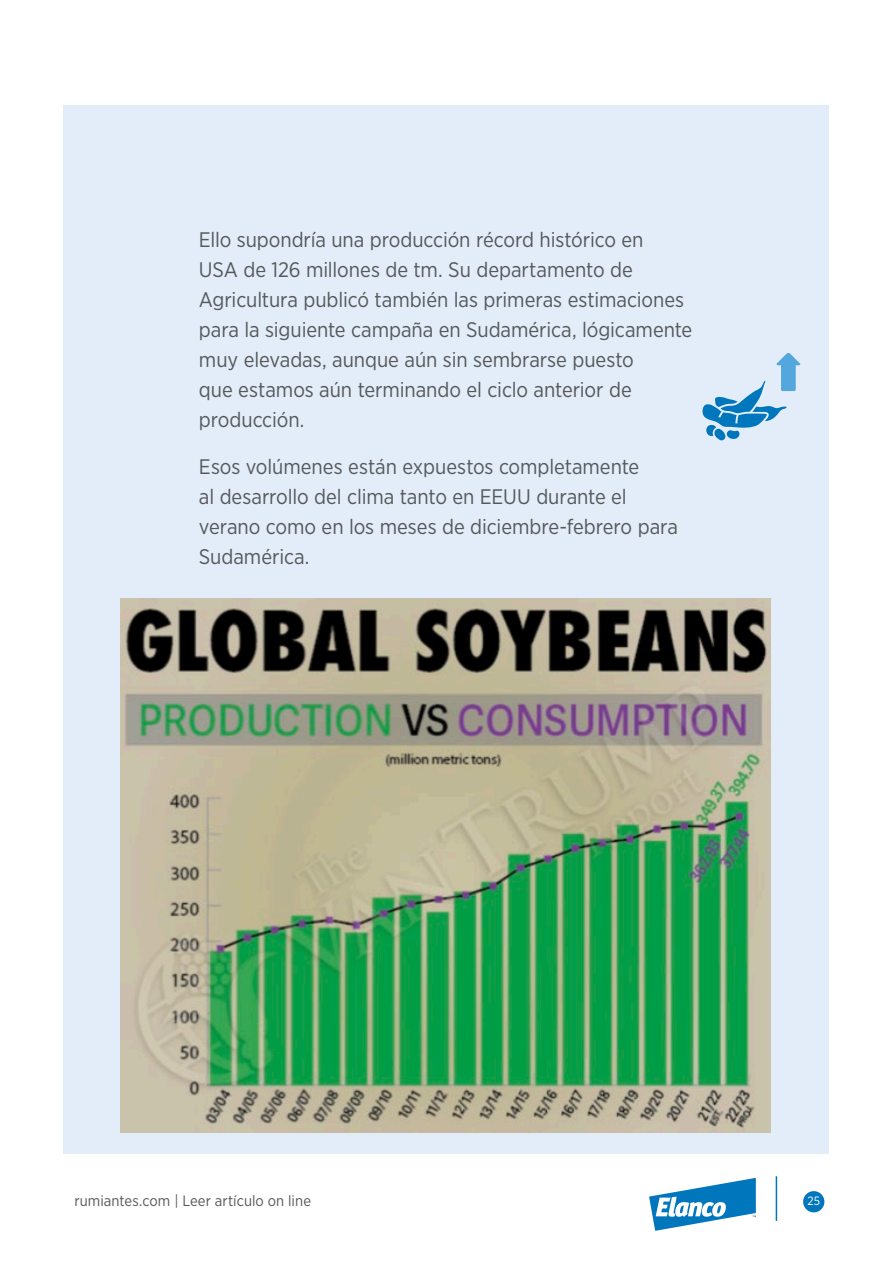
<style>
.page{position:relative;width:893px;height:1263px;background:#fff}
.page>*{position:absolute;margin:0;border:0;box-sizing:border-box;transform-origin:0 0}
.Online_txt{font:21px/30px "Gotham Narrow";letter-spacing:-.005em;color:#56585a}
.t1{font:15px "Gotham Narrow";letter-spacing:.005em;color:#56585a}
.t2{font:12px "Gotham Narrow";color:#fff}
</style>
<div class="page">
<div style="left:64px;top:105px;width:765px;height:1048px;background:#e2edf9"></div>
<div style="left:803px;top:1191px;width:21px;height:21px;background:#0076bc;border-radius:50%"></div>
<hr style="left:776px;top:1176px;width:1px;height:45px;background:#0076bc">
<svg style="left:649px;top:1178px;width:107px;height:53px"></svg>
<img style="left:120px;top:599px;width:651px;height:533px">
<svg style="left:702px;top:353px;width:99px;height:87px"></svg>
<p class="Online_txt" style="left:199px;top:224px;width:495px">Ello supondría una producción récord histórico en<br>USA de 126 millones de tm. Su departamento de Agricultura publicó también las primeras estimaciones para la siguiente campaña en Sudamérica, lógicamente muy elevadas, aunque aún sin sembrarse puesto<br>que estamos aún terminando el ciclo anterior de producción.</p>
<p class="Online_txt" style="left:199px;top:451px;width:481px">Esos volúmenes están expuestos completamente<br>al desarrollo del clima tanto en EEUU durante el verano como en los meses de diciembre-febrero para Sudamérica.</p>
<p class="t1" style="left:74px;top:1191px;width:238px">rumiantes.com | Leer artículo on line</p>
<p class="t2" style="left:807px;top:1194px;width:14px">25</p>
</div>
